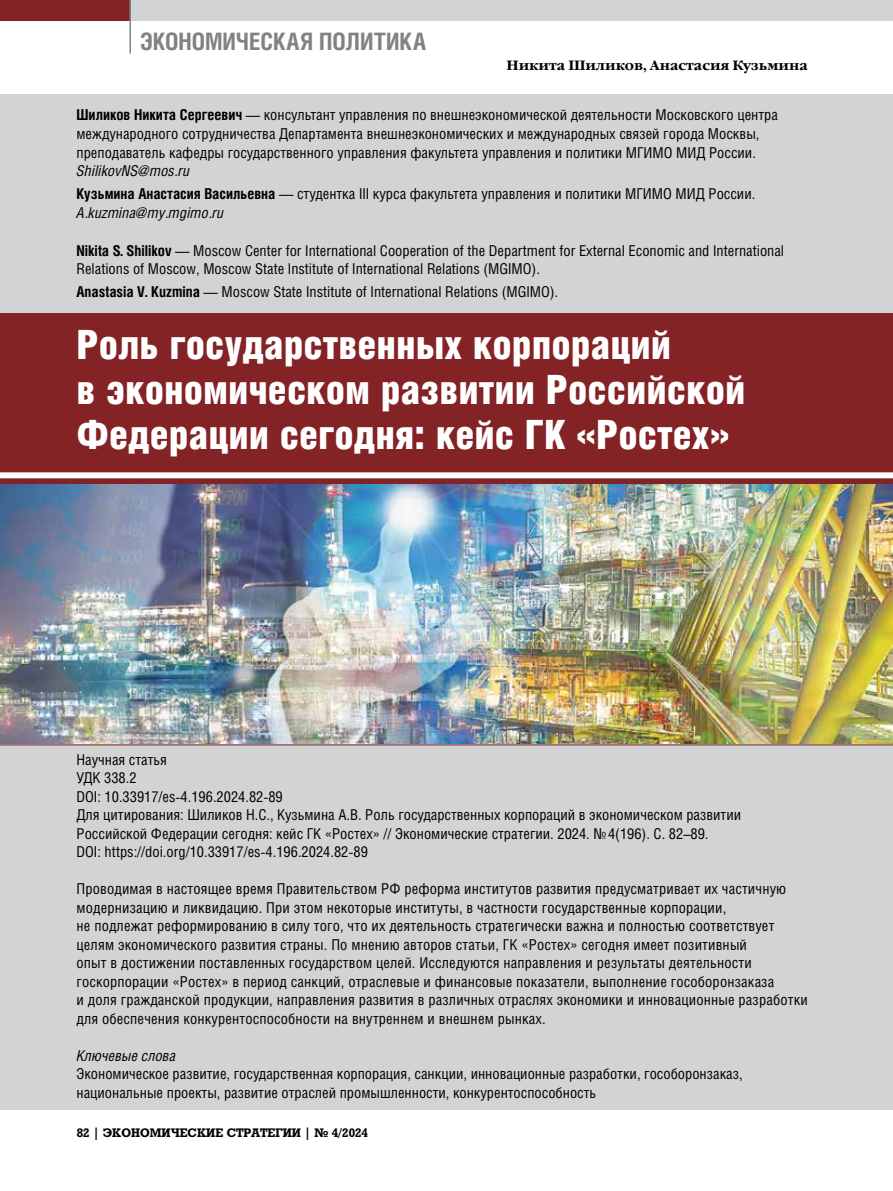
<style>
.page{position:relative;width:893px;height:1191px;background:#fff}
.page>*{position:absolute;margin:0;border:0;box-sizing:border-box;transform-origin:0 0}
.t1{font:40.5px/45px "Helios Cond Black C";color:#fff}
.t2{font:700 24px "Helios Cond C";color:#808285}
.t3{font:15px/18.5px "Helios Cond C";color:#000}
.t4{font:italic 15px "Helios Cond C";color:#000}
.t5{font:700 13.5px "Garamond C";color:#000}
.t6{font:700 12px "Rodeo C";color:#000}
.s1{font-weight:700}
.s2{font-style:italic}
</style>
<div class="page">
<div style="left:0;top:0;width:893px;height:21px;background:#d1d3d4"></div>
<div style="left:0;top:0;width:130px;height:21px;background:#842326"></div>
<hr style="left:129px;top:0;width:2px;height:54px;background:#808285">
<img style="left:0;top:484px;width:893px;height:260px">
<div style="left:0;top:94px;width:893px;height:234px;background:#d1d3d4"></div>
<div style="left:0;top:313px;width:893px;height:171px;background:#842326"></div>
<div style="left:0;top:472px;width:893px;height:6px;background:#fff"></div>
<div style="left:0;top:744px;width:893px;height:366px;background:#d1d3d4"></div>
<hr style="left:0;top:744px;width:893px;height:1px;background:#842326">
<h2 class="t2" style="left:140px;top:27px;width:288px">ЭКОНОМИЧЕСКАЯ ПОЛИТИКА</h2>
<p class="t5" style="left:506px;top:58px;width:303px">Никита Шиликов, Анастасия Кузьмина</p>
<p class="t3" style="left:77px;top:105px;width:703px"><span class="s1">Шиликов Никита Сергеевич</span> — консультант управления по внешнеэкономической деятельности Московского центра международного сотрудничества Департамента внешнеэкономических и международных связей города Москвы, преподаватель кафедры государственного управления факультета управления и политики МГИМО МИД России.</p>
<p class="t3" style="left:77px;top:159px;width:680px;line-height:23px"><span class="s2">ShilikovNS@mos.ru<br></span><span class="s1">Кузьмина Анастасия Васильевна</span> — студентка III курса факультета управления и политики МГИМО МИД России.</p>
<p class="t4" style="left:77px;top:204px;width:149px">A.kuzmina@my.mgimo.ru</p>
<p class="t3" style="left:77px;top:241px;width:709px"><span class="s1">Nikita S. Shilikov</span> — Moscow Center for International Cooperation of the Department for External Economic and International<br>Relations of Moscow, Moscow State Institute of International Relations (MGIMO).</p>
<p class="t3" style="left:77px;top:282px;width:483px"><span class="s1">Anastasia V. Kuzmina</span> — Moscow State Institute of International Relations (MGIMO).</p>
<h1 class="t1" style="left:77px;top:322px;width:670px">Роль государственных корпораций<br>в экономическом развитии Российской<br>Федерации сегодня: кейс ГК «Ростех»</h1>
<p class="t3" style="left:77px;top:750px;width:666px">Научная статья<br>УДК 338.2<br>DOI: 10.33917/es-4.196.2024.82-89<br>Для цитирования: Шиликов Н.С., Кузьмина А.В. Роль государственных корпораций в экономическом развитии Российской Федерации сегодня: кейс ГК «Ростех» // Экономические стратегии. 2024. №4(196). С. 82–89.<br>DOI: https://doi.org/10.33917/es-4.196.2024.82-89</p>
<p class="t3" style="left:77px;top:879px;width:733px">Проводимая в настоящее время Правительством РФ реформа институтов развития предусматривает их частичную модернизацию и ликвидацию. При этом некоторые институты, в частности государственные корпорации,<br>не подлежат реформированию в силу того, что их деятельность стратегически важна и полностью соответствует целям экономического развития страны. По мнению авторов статьи, ГК «Ростех» сегодня имеет позитивный<br>опыт в достижении поставленных государством целей. Исследуются направления и результаты деятельности госкорпорации «Ростех» в период санкций, отраслевые и финансовые показатели, выполнение гособоронзаказа<br>и доля гражданской продукции, направления развития в различных отраслях экономики и инновационные разработки для обеспечения конкурентоспособности на внутреннем и внешнем рынках.</p>
<p class="t4" style="left:77px;top:1046px;width:101px">Ключевые слова</p>
<p class="t3" style="left:77px;top:1064px;width:668px">Экономическое развитие, государственная корпорация, санкции, инновационные разработки, гособоронзаказ, национальные проекты, развитие отраслей промышленности, конкурентоспособность</p>
<p class="t6" style="left:77px;top:1125px;width:293px">82 | ЭКОНОМИЧЕСКИЕ СТРАТЕГИИ | № 4/2024</p>
</div>
